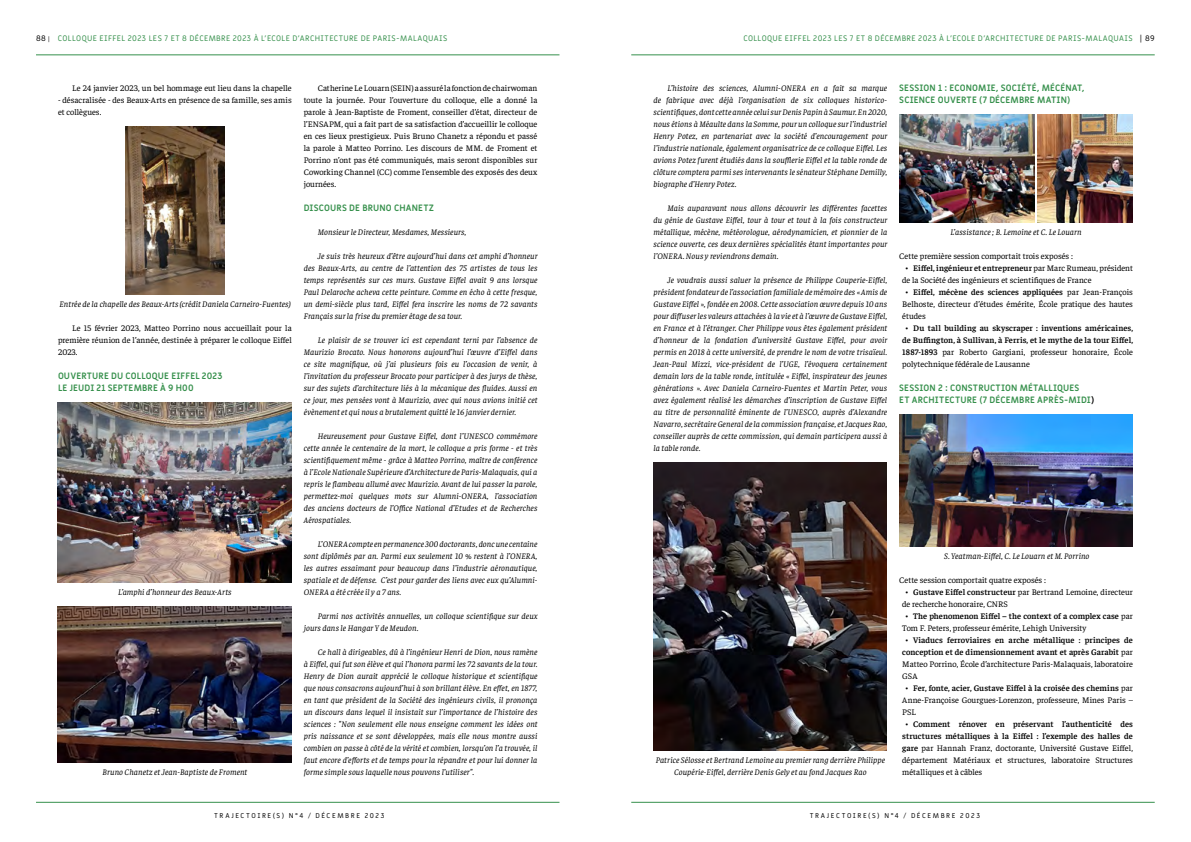
<style>
.page{position:relative;width:1191px;height:842px;background:#fff}
.page>*{position:absolute;margin:0;border:0;box-sizing:border-box;transform-origin:0 0}
.t1{font:700 9px/12px "Miriam Libre";letter-spacing:.015em;color:#36904c}
.t2{font:italic 8.5px/12px "Faustina";letter-spacing:.01em;color:#000;text-align:justify}
.t3{font:8.5px/12px "Faustina";color:#000;text-align:justify}
.t4{font:600 8.5px/12px "Faustina";letter-spacing:.005em;color:#000;text-align:justify}
.t5{font:8px "Miriam Libre";letter-spacing:.05em;color:#36904c}
.t6{font:8px "Miriam Libre";color:#000}
.t7{font:7px "Miriam Libre";letter-spacing:.225em;color:#000}
.s1{font-size:6px}
.s2{font-weight:600}
.s3{font-weight:400}
.s4{color:#000}
</style>
<div class="page">
<hr style="left:36px;top:802px;width:523px;height:1px;background:#36904c">
<hr style="left:36px;top:55px;width:523px;height:1px;background:#36904c">
<img style="left:125px;top:127px;width:99px;height:168px">
<img style="left:58px;top:403px;width:233px;height:180px">
<img style="left:58px;top:607px;width:233px;height:156px">
<hr style="left:631px;top:802px;width:523px;height:1px;background:#36904c">
<hr style="left:631px;top:55px;width:523px;height:1px;background:#36904c">
<img style="left:899px;top:115px;width:135px;height:108px">
<img style="left:899px;top:415px;width:234px;height:132px">
<img style="left:1038px;top:115px;width:95px;height:108px">
<img style="left:654px;top:463px;width:233px;height:288px">
<p class="t5" style="left:58px;top:33px;width:391px">COLLOQUE EIFFEL 2023 LES 7 ET 8 DÉCEMBRE 2023 À L’ECOLE D’ARCHITECTURE DE PARIS-MALAQUAIS</p>
<p class="t5" style="left:743px;top:33px;width:391px">COLLOQUE EIFFEL 2023 LES 7 ET 8 DÉCEMBRE 2023 À L’ECOLE D’ARCHITECTURE DE PARIS-MALAQUAIS</p>
<p class="t6" style="left:36px;top:33px;width:16px">88 <span class="s1">|</span></p>
<p class="t6" style="left:1139px;top:33px;width:17px">| 89</p>
<p class="t3" style="left:72px;top:81px;width:221px">Le 24 janvier 2023, un bel hommage eut lieu dans la chapelle</p>
<p class="t3" style="left:58px;top:93px;width:235px">- désacralisée - des Beaux-Arts en présence de sa famille, ses amis et collègues.</p>
<p class="t2" style="left:59px;top:298px;width:232px">Entrée de la chapelle des Beaux-Arts (crédit Daniela Carneiro-Fuentes)</p>
<p class="t3" style="left:58px;top:321px;width:235px;text-indent:14px">Le 15 février 2023, Matteo Porrino nous accueillait pour la première réunion de l’année, destinée à préparer le colloque Eiffel 2023.</p>
<p class="t1" style="left:58px;top:370px;width:166px">OUVERTURE DU COLLOQUE EIFFEL 2023<br>LE JEUDI 21 SEPTEMBRE À 9 H00</p>
<p class="t2" style="left:118px;top:586px;width:115px">L’amphi d’honneur des Beaux-Arts</p>
<p class="t2" style="left:102px;top:766px;width:146px">Bruno Chanetz et Jean-Baptiste de Froment</p>
<p class="t3" style="left:304px;top:81px;width:235px;text-indent:14px">Catherine Le Louarn (SEIN) a assuré la fonction de chairwoman toute la journée. Pour l’ouverture du colloque, elle a donné la parole à Jean-Baptiste de Froment, conseiller d’état, directeur de l’ENSAPM, qui a fait part de sa satisfaction d’accueillir le colloque en ces lieux prestigieux. Puis Bruno Chanetz a répondu et passé la parole à Matteo Porrino. Les discours de MM. de Froment et Porrino n’ont pas été communiqués, mais seront disponibles sur Coworking Channel (CC) comme l’ensemble des exposés des deux journées.</p>
<p class="t1" style="left:304px;top:202px;width:132px">DISCOURS DE BRUNO CHANETZ</p>
<p class="t2" style="left:318px;top:226px;width:150px">Monsieur le Directeur, Mesdames, Messieurs,</p>
<p class="t2" style="left:304px;top:250px;width:235px;text-indent:14px">Je suis très heureux d’être aujourd’hui dans cet amphi d’honneur des Beaux-Arts, au centre de l’attention des 75 artistes de tous les temps représentés sur ces murs. Gustave Eiffel avait 9 ans lorsque Paul Delaroche acheva cette peinture. Comme en écho à cette fresque, un demi-siècle plus tard, Eiffel fera inscrire les noms de 72 savants Français sur la frise du premier étage de sa tour.</p>
<p class="t2" style="left:304px;top:334px;width:235px;text-indent:14px">Le plaisir de se trouver ici est cependant terni par l’absence de Maurizio Brocato. Nous honorons aujourd’hui l’œuvre d’Eiffel dans ce site magnifique, où j’ai plusieurs fois eu l’occasion de venir, à l’invitation du professeur Brocato pour participer à des jurys de thèse, sur des sujets d’architecture liés à la mécanique des fluides. Aussi en ce jour, mes pensées vont à Maurizio, avec qui nous avions initié cet évènement et qui nous a brutalement quitté le 16 janvier dernier.</p>
<p class="t2" style="left:304px;top:430px;width:235px;text-indent:14px">Heureusement pour Gustave Eiffel, dont l’UNESCO commémore cette année le centenaire de la mort, le colloque a pris forme - et très scientifiquement même - grâce à Matteo Porrino, maître de conférence à l’Ecole Nationale Supérieure d’Architecture de Paris-Malaquais, qui a repris le flambeau allumé avec Maurizio. Avant de lui passer la parole, permettez-moi quelques mots sur Alumni-ONERA, l’association des anciens docteurs de l’Office National d’Etudes et de Recherches Aérospatiales.</p>
<p class="t2" style="left:304px;top:538px;width:235px;text-indent:14px">L’ONERA compte en permanence 300 doctorants, donc une centaine sont diplômés par an. Parmi eux seulement 10 % restent à l’ONERA, les autres essaimant pour beaucoup dans l’industrie aéronautique, spatiale et de défense. C’est pour garder des liens avec eux qu’Alumni-ONERA a été créée il y a 7 ans.</p>
<p class="t2" style="left:304px;top:610px;width:235px;text-indent:14px">Parmi nos activités annuelles, un colloque scientifique sur deux jours dans le Hangar Y de Meudon.</p>
<p class="t2" style="left:304px;top:646px;width:235px;text-indent:14px">Ce hall à dirigeables, dû à l’ingénieur Henri de Dion, nous ramène à Eiffel, qui fut son élève et qui l’honora parmi les 72 savants de la tour.<br>Henry de Dion aurait apprécié le colloque historique et scientifique que nous consacrons aujourd’hui à son brillant élève. En effet, en 1877, en tant que président de la Société des ingénieurs civils, il prononça un discours dans lequel il insistait sur l’importance de l’histoire des sciences : "Non seulement elle nous enseigne comment les idées ont pris naissance et se sont développées, mais elle nous montre aussi combien on passe à côté de la vérité et combien, lorsqu’on l’a trouvée, il faut encore d’efforts et de temps pour la répandre et pour lui donner la forme simple sous laquelle nous pouvons l’utiliser".</p>
<p class="t2" style="left:653px;top:82px;width:235px;text-indent:14px">L’histoire des sciences, Alumni-ONERA en a fait sa marque de fabrique avec déjà l’organisation de six colloques historico&shy;scientifiques, dont cette année celui sur Denis Papin à Saumur. En 2020, nous étions à Méaulte dans la Somme, pour un colloque sur l’industriel Henry Potez, en partenariat avec la société d’encouragement pour l’industrie nationale, également organisatrice de ce colloque Eiffel. Les avions Potez furent étudiés dans la soufflerie Eiffel et la table ronde de clôture comptera parmi ses intervenants le sénateur Stéphane Demilly, biographe d’Henry Potez.</p>
<p class="t2" style="left:653px;top:202px;width:235px;text-indent:14px">Mais auparavant nous allons découvrir les différentes facettes du génie de Gustave Eiffel, tour à tour et tout à la fois constructeur métallique, mécène, météorologue, aérodynamicien, et pionnier de la science ouverte, ces deux dernières spécialités étant importantes pour l’ONERA. Nous y reviendrons demain.</p>
<p class="t2" style="left:653px;top:274px;width:235px;text-indent:14px">Je voudrais aussi saluer la présence de Philippe Couperie-Eiffel, président fondateur de l’association familiale de mémoire des « Amis de Gustave Eiffel », fondée en 2008. Cette association œuvre depuis 10 ans pour diffuser les valeurs attachées à la vie et à l’œuvre de Gustave Eiffel, en France et à l’étranger. Cher Philippe vous êtes également président d’honneur de la fondation d’université Gustave Eiffel, pour avoir permis en 2018 à cette université, de prendre le nom de votre trisaïeul.<br>Jean-Paul Mizzi, vice-président de l’UGE, l’évoquera certainement demain lors de la table ronde, intitulée « Eiffel, inspirateur des jeunes générations ». Avec Daniela Carneiro-Fuentes et Martin Peter, vous avez également réalisé les démarches d’inscription de Gustave Eiffel au titre de personnalité éminente de l’UNESCO, auprès d’Alexandre Navarro, secrétaire General de la commission française, et Jacques Rao, conseiller auprès de cette commission, qui demain participera aussi à la table ronde.</p>
<p class="t1" style="left:899px;top:82px;width:187px">SESSION 1 : ECONOMIE, SOCIÉTÉ, MÉCÉNAT,<br>SCIENCE OUVERTE (7 DÉCEMBRE MATIN)</p>
<p class="t2" style="left:950px;top:226px;width:133px">L’assistance ; B. Lemoine et C. Le Louarn</p>
<p class="t3" style="left:899px;top:249px;width:175px">Cette première session comportait trois exposés :</p>
<p class="t3" style="left:902px;top:261px;width:232px;text-indent:3px"><span class="s2">• Eiffel, ingénieur et entrepreneur</span> par Marc Rumeau, président de la Société des ingénieurs et scientifiques de France</p>
<p class="t3" style="left:902px;top:285px;width:232px;text-indent:3px"><span class="s2">• Eiffel, mécène des sciences appliquées</span> par Jean-François Belhoste, directeur d’études émérite, École pratique des hautes études</p>
<p class="t4" style="left:902px;top:321px;width:232px;text-indent:3px">• Du tall building au skyscraper : inventions américaines, de Buffington, à Sullivan, à Ferris, et le mythe de la tour Eiffel, 1887-1893 <span class="s3">par Roberto Gargiani, professeur honoraire, École polytechnique fédérale de Lausanne</span></p>
<p class="t1" style="left:899px;top:382px;width:197px">SESSION 2 : CONSTRUCTION MÉTALLIQUES<br>ET ARCHITECTURE (7 DÉCEMBRE APRÈS-MIDI<span class="s4">)</span></p>
<p class="t2" style="left:655px;top:754px;width:231px;text-align:center">Patrice Sélosse et Bertrand Lemoine au premier rang derrière Philippe<br>Coupérie-Eiffel, derrière Denis Gely et au fond Jacques Rao</p>
<p class="t2" style="left:944px;top:550px;width:147px">S. Yeatman-Eiffel, C. Le Louarn et M. Porrino</p>
<p class="t3" style="left:899px;top:573px;width:148px">Cette session comportait quatre exposés :</p>
<p class="t3" style="left:902px;top:585px;width:232px;text-indent:3px"><span class="s2">• Gustave Eiffel constructeur</span> par Bertrand Lemoine, directeur de recherche honoraire, CNRS</p>
<p class="t3" style="left:902px;top:609px;width:232px;text-indent:3px"><span class="s2">• The phenomenon Eiffel – the context of a complex case</span> par<br>Tom F. Peters, professeur émérite, Lehigh University</p>
<p class="t4" style="left:902px;top:633px;width:232px;text-indent:3px">• Viaducs ferroviaires en arche métallique : principes de conception et de dimensionnement avant et après Garabit <span class="s3">par Matteo Porrino, École d’architecture Paris-Malaquais, laboratoire GSA</span></p>
<p class="t3" style="left:902px;top:681px;width:232px;text-indent:3px"><span class="s2">• Fer, fonte, acier, Gustave Eiffel à la croisée des chemins</span> par Anne-Françoise Gourgues-Lorenzon, professeure, Mines Paris – PSL</p>
<p class="t3" style="left:902px;top:717px;width:232px;text-indent:3px"><span class="s2">• Comment rénover en préservant l’authenticité des structures métalliques à la Eiffel : l’exemple des halles de gare</span> par Hannah Franz, doctorante, Université Gustave Eiffel, département Matériaux et structures, laboratoire Structures métalliques et à câbles</p>
<p class="t7" style="left:214px;top:812px;width:172px">TRAJECTOIRE(S) N°4 / DÉCEMBRE 2023</p>
<p class="t7" style="left:809px;top:812px;width:172px">TRAJECTOIRE(S) N°4 / DÉCEMBRE 2023</p>
</div>
